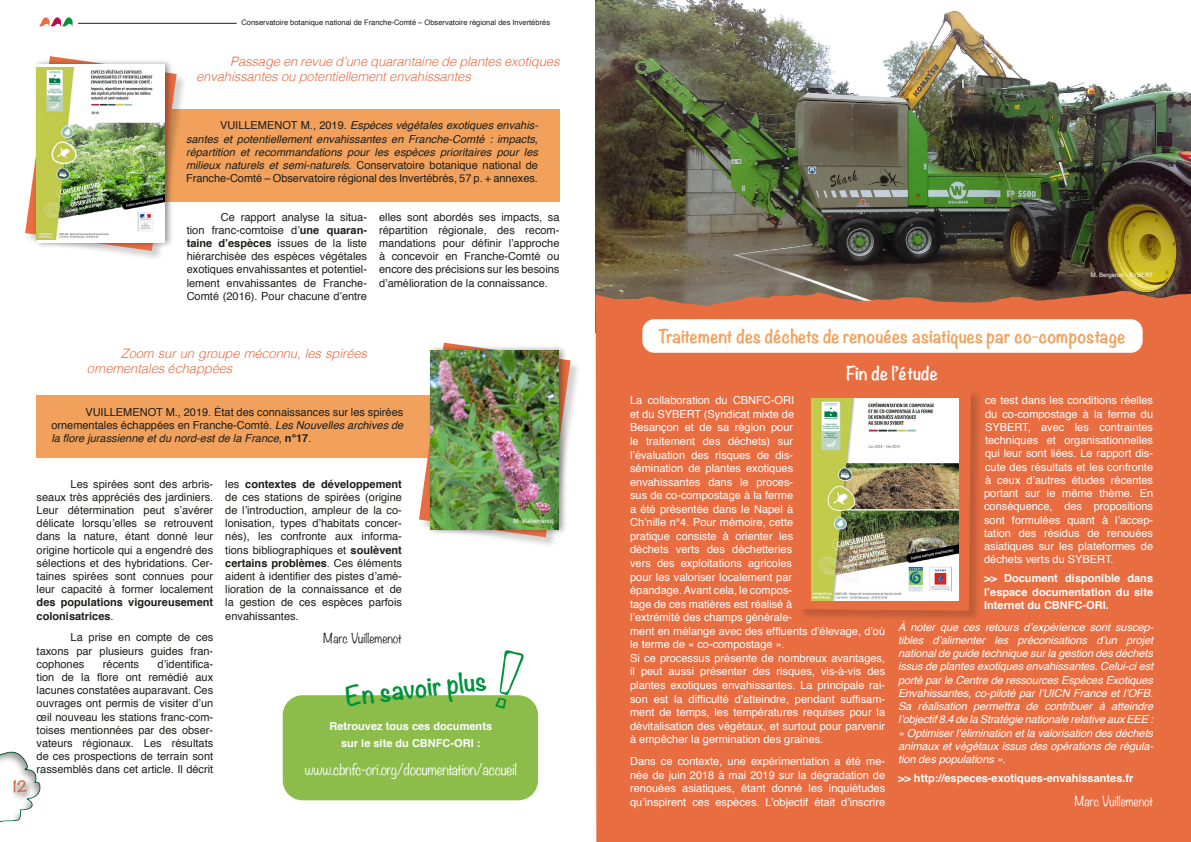
<style>
.page{position:relative;width:1191px;height:842px;background:#fff}
.page>*{position:absolute;margin:0;border:0;box-sizing:border-box;transform-origin:0 0}
.TITRE_1_Justine{font:700 24px "Noteworthy";color:#00933b}
.PetitTitreViolet{font:700 17px "Noteworthy";color:#f1a15b}
.PetitTitreViolet-2{font:700 17px "Noteworthy";color:#fff}
.Texte_explicatif{font:300 14px "Noteworthy";letter-spacing:-.02em;color:#fff}
.t1{font:700 14px "Noteworthy";color:#cd6a48}
.paragraphe_justifié{font:italic 300 13px/15.6px "Helvetica";letter-spacing:-.01em;color:#e86d41}
.Auteur_Justine{font:300 12px "Noteworthy";color:#1d1d1b}
.Auteur_Justine-2{font:300 12px "Noteworthy";color:#fff}
.paragraphe_justifié-2{font:11px/13.2px "Helvetica";color:#1d1d1b;text-align:justify}
.Texte_explicatif-2{font:11px/13.6px "Helvetica";color:#fff;text-align:justify}
.paragraphe_justifié-3{font:italic 11px/13.3px "Helvetica";letter-spacing:-.01em;color:#fff;text-align:justify}
.paragraphe_justifié-4{font:italic 11px/13.2px "Helvetica";color:#1d1d1b;text-align:justify}
.Texte_explicatif-3{font:700 11px/13.3px "Helvetica";color:#fff;text-align:justify}
.t2{font:7.5px "Helvetica";color:#1d1d1b}
.Légende_Photo_noir_J{font:6px "Helvetica";letter-spacing:-.005em;color:#fff}
.Legende_photo_blanch{font:6px "Helvetica";letter-spacing:-.005em;color:#fff}
.s1{font-style:normal}
.s2{font-weight:700}
.s3{font-style:italic}
</style>
<div class="page">
<div style="left:0;top:745px;width:50px;height:78px;background:#1d1d1b;opacity:.45"></div>
<div style="left:11px;top:778px;width:24px;height:23px;background:#1d1d1b;opacity:.75"></div>
<svg style="left:39px;top:17px;width:34px;height:10px"></svg>
<hr style="left:78px;top:23px;width:159px;height:1px;background:#1d1d1b">
<img style="left:595px;top:0;width:596px;height:291px">
<div style="left:155px;top:109px;width:404px;height:92px;background:#f1a15b"></div>
<div style="left:36px;top:396px;width:404px;height:62px;background:#f1a15b"></div>
<div style="left:26px;top:57px;width:162px;height:205px;background:#1d1d1b;opacity:.2"></div>
<svg style="left:25px;top:56px;width:152px;height:195px"></svg>
<div style="left:34px;top:58px;width:140px;height:191px;background:#1d1d1b;opacity:.45"></div>
<div style="left:37px;top:64px;width:128px;height:179px;background:#fff"></div>
<img style="left:37px;top:67px;width:128px;height:173px">
<div style="left:420px;top:344px;width:162px;height:204px;background:#1d1d1b;opacity:.2"></div>
<svg style="left:419px;top:343px;width:151px;height:194px"></svg>
<div style="left:427px;top:344px;width:140px;height:191px;background:#1d1d1b;opacity:.45"></div>
<img style="left:431px;top:351px;width:128px;height:178px">
<svg style="left:595px;top:291px;width:596px;height:16px"></svg>
<div style="left:595px;top:307px;width:596px;height:535px;background:#e86d41"></div>
<div style="left:642px;top:319px;width:500px;height:34px;background:#fff;border-radius:12px"></div>
<div style="left:799px;top:389px;width:183px;height:233px;background:#1d1d1b;opacity:.2"></div>
<svg style="left:798px;top:388px;width:172px;height:223px"></svg>
<img style="left:811px;top:399px;width:147px;height:202px">
<div style="left:283px;top:695px;width:255px;height:105px;background:#8cbd4a;border-radius:20px"></div>
<svg style="left:495px;top:650px;width:29px;height:59px"></svg>
<p class="t2" style="left:241px;top:17px;width:310px">Conservatoire botanique national de Franche-Comté – Observatoire régional des Invertébrés</p>
<p class="paragraphe_justifié" style="left:196px;top:52px;width:365px;text-indent:34px">Passage en revue d’une quarantaine de plantes exotiques envahissantes ou potentiellement envahissantes</p>
<p class="paragraphe_justifié-4" style="left:186px;top:119px;width:354px;text-indent:34px"><span class="s1">VUILLEMENOT M., 2019.</span> Espèces végétales exotiques envahis&shy;santes et potentiellement envahissantes en Franche-Comté : impacts, répartition et recommandations pour les espèces prioritaires pour les milieux naturels et semi-naturels. <span class="s1">Conservatoire botanique national de Franche-Comté – Observatoire régional des Invertébrés, 57 p. + annexes.</span></p>
<p class="paragraphe_justifié-2" style="left:187px;top:210px;width:182px;text-indent:34px">Ce rapport analyse la situa&shy;tion franc-comtoise d’<span class="s2">une quaran&shy;taine d’espèces</span> issues de la liste hiérarchisée des espèces végétales exotiques envahissantes et potentiel&shy;lement envahissantes de Franche-Comté (2016). Pour chacune d’entre</p>
<p class="paragraphe_justifié-2" style="left:379px;top:210px;width:182px">elles sont abordés ses impacts, sa répartition régionale, des recom&shy;mandations pour définir l’approche à concevoir en Franche-Comté ou encore des précisions sur les besoins d’amélioration de la connaissance.</p>
<p class="paragraphe_justifié" style="left:87px;top:344px;width:282px;text-indent:34px">Zoom sur un groupe méconnu, les spirées ornementales échappées</p>
<p class="paragraphe_justifié-2" style="left:51px;top:406px;width:353px;text-indent:34px">VUILLEMENOT M., 2019. État des connaissances sur les spirées ornementales échappées en Franche-Comté. <span class="s3">Les Nouvelles archives de la flore jurassienne et du nord-est de la France</span>, <span class="s2">n°17</span>.</p>
<p class="t1" style="left:13px;top:774px;width:16px">12</p>
<p class="paragraphe_justifié-2" style="left:37px;top:477px;width:178px;text-indent:34px">Les spirées sont des arbris&shy;seaux très appréciés des jardiniers.<br>Leur détermination peut s’avérer délicate lorsqu’elles se retrouvent dans la nature, étant donné leur origine horticole qui a engendré des sélections et des hybridations. Cer&shy;taines spirées sont connues pour leur capacité à former localement <span class="s2">des populations vigoureusement colonisatrices</span>.</p>
<p class="paragraphe_justifié-2" style="left:37px;top:631px;width:178px;text-indent:34px">La prise en compte de ces taxons par plusieurs guides fran&shy;cophones</p>
<p class="paragraphe_justifié-2" style="left:103px;top:658px;width:38px">récents</p>
<p class="paragraphe_justifié-2" style="left:37px;top:658px;width:178px;text-indent:121px">d’identifica&shy;tion de la flore ont remédié aux lacunes constatées auparavant. Ces ouvrages ont permis de visiter d’un œil nouveau les stations franc-com&shy;toises mentionnées par des obser&shy;vateurs régionaux. Les résultats de ces prospections de terrain sont rassemblés dans cet article. Il décrit</p>
<p class="paragraphe_justifié-2" style="left:225px;top:477px;width:178px">les <span class="s2">contextes de développement </span>de ces stations de spirées (origine de l’introduction, ampleur de la co&shy;lonisation, types d’habitats concer&shy;nés), les confronte aux informa&shy;tions bibliographiques et <span class="s2">soulèvent certains problèmes</span>. Ces éléments aident à identifier des pistes d’amé&shy;lioration de la connaissance et de la gestion de ces espèces parfois envahissantes.</p>
<p class="Auteur_Justine" style="left:323px;top:628px;width:80px">Marc Vuillemenot</p>
<p class="TITRE_1_Justine" style="left:343px;top:675px;width:143px;rotate:-7deg">En savoir plus</p>
<p class="Legende_photo_blanch" style="left:513px;top:516px;width:41px">M. Vuillemenot</p>
<p class="Texte_explicatif-3" style="left:329px;top:718px;width:164px;line-height:16.8px;text-align:center">Retrouvez tous ces documents sur le site du CBNFC-ORI :</p>
<p class="Texte_explicatif" style="left:305px;top:757px;width:214px">www.cbnfc-ori.org/documentation/accueil</p>
<p class="Légende_Photo_noir_J" style="left:1091px;top:270px;width:64px">M. Bergeron - SYBERT</p>
<p class="PetitTitreViolet" style="left:658px;top:321px;width:469px">Traitement des déchets de renouées asiatiques par co-compostage</p>
<p class="PetitTitreViolet-2" style="left:846px;top:358px;width:93px">Fin de l’étude</p>
<p class="Texte_explicatif-2" style="left:630px;top:394px;width:256px;text-align:left">La collaboration du CBNFC-ORI<br>et du SYBERT (Syndicat mixte de<br>Besançon et de sa région pour<br>le traitement des déchets) sur<br>l’évaluation des risques de dis-<br>sémination de plantes exotiques<br>envahissantes dans le proces-<br>sus de co-compostage à la ferme<br>a été présentée dans le Napel à<br>Ch’nille n°4. Pour mémoire, cette<br>pratique consiste à orienter les<br>déchets verts des déchetteries<br>vers des exploitations agricoles<br>pour les valoriser localement par<br>épandage. Avant cela, le compos-<br>tage de ces matières est réalisé à<br>l’extrémité des champs générale-<br>ment en mélange avec des effluents d’élevage, d’où le terme de « co-compostage ».</p>
<p class="Texte_explicatif-2" style="left:630px;top:652px;width:257px">Si ce processus présente de nombreux avantages, il peut aussi présenter des risques, vis-à-vis des plantes exotiques envahissantes. La principale rai&shy;son est la difficulté d’atteindre, pendant suffisam&shy;ment de temps, les températures requises pour la dévitalisation des végétaux, et surtout pour parvenir à empêcher la germination des graines.</p>
<p class="Texte_explicatif-2" style="left:630px;top:755px;width:257px">Dans ce contexte, une expérimentation a été me&shy;née de juin 2018 à mai 2019 sur la dégradation de renouées asiatiques, étant donné les inquiétudes qu’inspirent ces espèces. L’objectif était d’inscrire</p>
<p class="Texte_explicatif-2" style="left:984px;top:394px;width:170px;line-height:13.3px">ce test dans les conditions réelles du co-compostage à la ferme du SYBERT, avec les contraintes techniques et organisationnelles qui leur sont liées. Le rapport dis&shy;cute des résultats et les confronte à ceux d’autres études récentes portant sur le même thème. En conséquence, des propositions sont formulées quant à l’accep&shy;tation des résidus de renouées asiatiques sur les plateformes de déchets verts du SYBERT.</p>
<p class="Texte_explicatif-3" style="left:984px;top:572px;width:171px">&gt;&gt; Document disponible dans l’espace documentation du site Internet du CBNFC-ORI.</p>
<p class="paragraphe_justifié-3" style="left:898px;top:620px;width:257px">À noter que ces retours d’expérience sont suscep&shy;tibles d’alimenter les préconisations d’un projet national de guide technique sur la gestion des déchets issus de plantes exotiques envahissantes. Celui-ci est porté par le Centre de ressources Espèces Exotiques Envahissantes, co-piloté par l’UICN France et l’OFB.<br>Sa réalisation permettra de contribuer à atteindre l’objectif 8.4 de la Stratégie nationale relative aux EEE : « Optimiser l’élimination et la valorisation des déchets animaux et végétaux issus des opérations de régula&shy;tion des populations ».</p>
<p class="Texte_explicatif-3" style="left:898px;top:772px;width:237px">&gt;&gt; http://especes-exotiques-envahissantes.fr</p>
<p class="Auteur_Justine-2" style="left:1074px;top:791px;width:80px">Marc Vuillemenot</p>
</div>
